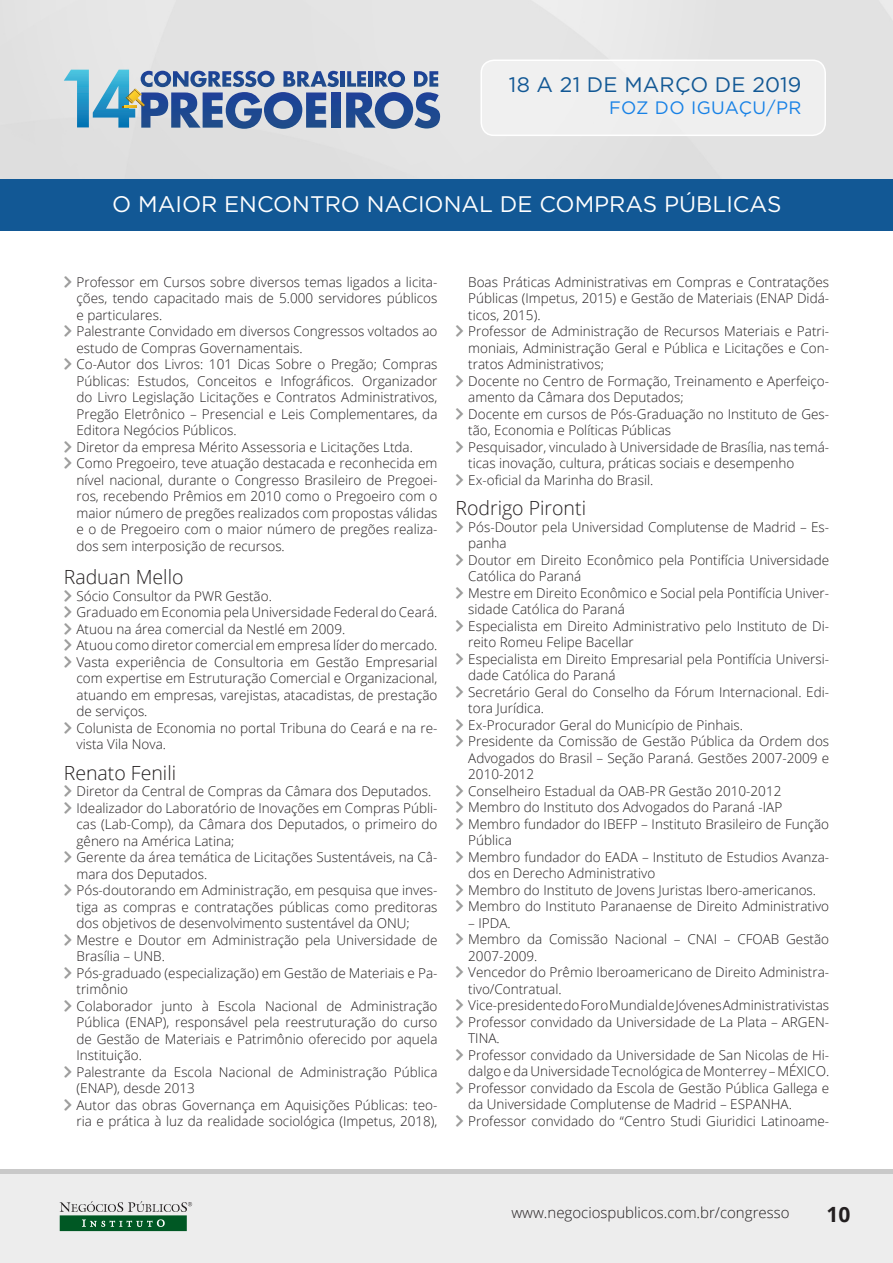
<style>
.page{position:relative;width:893px;height:1263px;background:#fff}
.page>*{position:absolute;margin:0;border:0;box-sizing:border-box;transform-origin:0 0}
.t1{font:22.5px "Gotham";color:#fff}
.t2{font:21px "Gotham";letter-spacing:.01em;color:#125895}
.t3{font:700 21px "Open Sans";color:#231f20}
.topicos{font:300 19.5px "Open Sans";color:#231f20}
.t4{font:18px "Gotham";letter-spacing:.025em;color:#1781e6}
.t5{font:300 15px "Open Sans";color:#231f20}
.t6{font:300 13.5px/16.5px "Open Sans";color:#231f20}
</style>
<div class="page">
<div style="left:0;top:0;width:893px;height:179px;background:#e2e2e2"></div>
<div style="left:0;top:1174px;width:893px;height:89px;background:#ededed"></div>
<svg style="left:60px;top:1201px;width:132px;height:30px"></svg>
<hr style="left:0;top:1170px;width:893px;height:4px;background:#c9c9c9">
<div style="left:481px;top:60px;width:344px;height:75px;background:#efefef;border-radius:13px"></div>
<div style="left:480px;top:60px;width:346px;height:76px;border:2px solid #fff;border-radius:13px"></div>
<div style="left:0;top:179px;width:893px;height:52px;background:#125895"></div>
<div style="left:331px;top:92px;width:10px;height:36px;background:#1e4791"></div>
<hr style="left:341px;top:71px;width:4px;height:16px;background:#1d4791">
<svg style="left:346px;top:71px;width:94px;height:58px;background:#798fb7"></svg>
<svg style="left:64px;top:70px;width:275px;height:59px;background:#819ebe"></svg>
<h2 class="t2" style="left:509px;top:71px;width:294px">18 A 21 DE MARÇO DE 2019</h2>
<h3 class="t4" style="left:609px;top:96px;width:194px">FOZ DO IGUAÇU/PR</h3>
<h1 class="t1" style="left:112px;top:190px;width:671px">O MAIOR ENCONTRO NACIONAL DE COMPRAS PÚBLICAS</h1>
<p class="t6" style="left:77px;top:273px;width:362px;text-align:justify">Professor em Cursos sobre diversos temas ligados a licita&shy;ções, tendo capacitado mais de 5.000 servidores públicos e particulares.</p>
<p class="t6" style="left:77px;top:323px;width:362px">Palestrante Convidado em diversos Congressos voltados ao estudo de Compras Governamentais.</p>
<p class="t6" style="left:77px;top:356px;width:362px;text-align:justify">Co-Autor dos Livros: 101 Dicas Sobre o Pregão; Compras Públicas: Estudos, Conceitos e Infográficos. Organizador do Livro Legislação Licitações e Contratos Administrativos, Pregão Eletrônico – Presencial e Leis Complementares, da Editora Negócios Públicos.</p>
<p class="t6" style="left:77px;top:438px;width:338px">Diretor da empresa Mérito Assessoria e Licitações Ltda.</p>
<p class="t6" style="left:77px;top:455px;width:362px;text-align:justify">Como Pregoeiro, teve atuação destacada e reconhecida em nível nacional, durante o Congresso Brasileiro de Pregoei&shy;ros, recebendo Prêmios em 2010 como o Pregoeiro com o maior número de pregões realizados com propostas válidas e o de Pregoeiro com o maior número de pregões realiza&shy;dos sem interposição de recursos.</p>
<p class="topicos" style="left:64px;top:564px;width:121px">Raduan Mello</p>
<p class="t6" style="left:77px;top:587px;width:197px">Sócio Consultor da PWR Gestão.</p>
<p class="t6" style="left:77px;top:604px;width:362px">Graduado em Economia pela Universidade Federal do Ceará.</p>
<p class="t6" style="left:77px;top:620px;width:270px">Atuou na área comercial da Nestlé em 2009.</p>
<p class="t6" style="left:77px;top:637px;width:362px">Atuou como diretor comercial em empresa líder do mercado.</p>
<p class="t6" style="left:77px;top:653px;width:362px;text-align:justify">Vasta experiência de Consultoria em Gestão Empresarial com expertise em Estruturação Comercial e Organizacional, atuando em empresas, varejistas, atacadistas, de prestação de serviços.</p>
<p class="t6" style="left:77px;top:719px;width:362px">Colunista de Economia no portal Tribuna do Ceará e na re&shy;vista Vila Nova.</p>
<p class="topicos" style="left:64px;top:759px;width:114px">Renato Fenili</p>
<p class="t6" style="left:77px;top:783px;width:356px">Diretor da Central de Compras da Câmara dos Deputados.</p>
<p class="t6" style="left:77px;top:799px;width:362px;text-align:justify">Idealizador do Laboratório de Inovações em Compras Públi&shy;cas (Lab-Comp), da Câmara dos Deputados, o primeiro do gênero na América Latina;</p>
<p class="t6" style="left:77px;top:849px;width:362px">Gerente da área temática de Licitações Sustentáveis, na Câ&shy;mara dos Deputados.</p>
<p class="t6" style="left:77px;top:882px;width:362px;text-align:justify">Pós-doutorando em Administração, em pesquisa que inves&shy;tiga as compras e contratações públicas como preditoras dos objetivos de desenvolvimento sustentável da ONU;</p>
<p class="t6" style="left:77px;top:931px;width:362px">Mestre e Doutor em Administração pela Universidade de<br>Brasília – UNB.</p>
<p class="t6" style="left:77px;top:964px;width:362px">Pós-graduado (especialização) em Gestão de Materiais e Pa&shy;trimônio</p>
<p class="t6" style="left:77px;top:997px;width:362px;text-align:justify">Colaborador junto à Escola Nacional de Administração Pública (ENAP), responsável pela reestruturação do curso de Gestão de Materiais e Patrimônio oferecido por aquela Instituição.</p>
<p class="t6" style="left:77px;top:1063px;width:362px">Palestrante da Escola Nacional de Administração Pública (ENAP), desde 2013</p>
<p class="t6" style="left:77px;top:1096px;width:362px">Autor das obras Governança em Aquisições Públicas: teo&shy;ria e prática à luz da realidade sociológica (Impetus, 2018),</p>
<p class="t6" style="left:468px;top:273px;width:362px;text-align:justify">Boas Práticas Administrativas em Compras e Contratações Públicas (Impetus, 2015) e Gestão de Materiais (ENAP Didá&shy;ticos, 2015).</p>
<p class="t6" style="left:468px;top:323px;width:362px;text-align:justify">Professor de Administração de Recursos Materiais e Patri&shy;moniais, Administração Geral e Pública e Licitações e Con&shy;tratos Administrativos;</p>
<p class="t6" style="left:468px;top:372px;width:362px">Docente no Centro de Formação, Treinamento e Aperfeiço&shy;amento da Câmara dos Deputados;</p>
<p class="t6" style="left:468px;top:405px;width:362px">Docente em cursos de Pós-Graduação no Instituto de Ges&shy;tão, Economia e Políticas Públicas</p>
<p class="t6" style="left:468px;top:438px;width:362px">Pesquisador, vinculado à Universidade de Brasília, nas temá&shy;ticas inovação, cultura, práticas sociais e desempenho</p>
<p class="t6" style="left:468px;top:471px;width:187px">Ex-oficial da Marinha do Brasil.</p>
<p class="topicos" style="left:455px;top:495px;width:132px">Rodrigo Pironti</p>
<p class="t6" style="left:468px;top:518px;width:362px">Pós-Doutor pela Universidad Complutense de Madrid – Es&shy;panha</p>
<p class="t6" style="left:468px;top:551px;width:362px">Doutor em Direito Econômico pela Pontifícia Universidade<br>Católica do Paraná</p>
<p class="t6" style="left:468px;top:584px;width:362px">Mestre em Direito Econômico e Social pela Pontifícia Univer&shy;sidade Católica do Paraná</p>
<p class="t6" style="left:468px;top:617px;width:362px">Especialista em Direito Administrativo pelo Instituto de Di&shy;reito Romeu Felipe Bacellar</p>
<p class="t6" style="left:468px;top:650px;width:362px">Especialista em Direito Empresarial pela Pontifícia Universi&shy;dade Católica do Paraná</p>
<p class="t6" style="left:468px;top:683px;width:362px">Secretário Geral do Conselho da Fórum Internacional. Edi&shy;tora Jurídica.</p>
<p class="t6" style="left:468px;top:716px;width:276px">Ex-Procurador Geral do Município de Pinhais.</p>
<p class="t6" style="left:468px;top:733px;width:362px;text-align:justify">Presidente da Comissão de Gestão Pública da Ordem dos Advogados do Brasil – Seção Paraná. Gestões 2007-2009 e 2010-2012</p>
<p class="t6" style="left:468px;top:782px;width:315px">Conselheiro Estadual da OAB-PR Gestão 2010-2012</p>
<p class="t6" style="left:468px;top:799px;width:316px">Membro do Instituto dos Advogados do Paraná -IAP</p>
<p class="t6" style="left:468px;top:815px;width:362px">Membro fundador do IBEFP – Instituto Brasileiro de Função<br>Pública</p>
<p class="t6" style="left:468px;top:848px;width:362px">Membro fundador do EADA – Instituto de Estudios Avanza&shy;dos en Derecho Administrativo</p>
<p class="t6" style="left:468px;top:881px;width:349px">Membro do Instituto de Jovens Juristas Ibero-americanos.</p>
<p class="t6" style="left:468px;top:898px;width:362px">Membro do Instituto Paranaense de Direito Administrativo</p>
<p class="t6" style="left:468px;top:914px;width:44px">– IPDA.</p>
<p class="t6" style="left:468px;top:931px;width:362px">Membro da Comissão Nacional – CNAI – CFOAB Gestão<br>2007-2009.</p>
<p class="t6" style="left:468px;top:964px;width:362px">Vencedor do Prêmio Iberoamericano de Direito Administra&shy;tivo/Contratual.</p>
<p class="t6" style="left:468px;top:997px;width:362px">Vice-presidente do Foro Mundial de Jóvenes Administrativistas</p>
<p class="t6" style="left:468px;top:1013px;width:362px">Professor convidado da Universidade de La Plata – ARGEN-<br>TINA.</p>
<p class="t6" style="left:468px;top:1046px;width:362px">Professor convidado da Universidade de San Nicolas de Hi&shy;dalgo e da Universidade Tecnológica de Monterrey – MÉXICO.</p>
<p class="t6" style="left:468px;top:1079px;width:362px">Professor convidado da Escola de Gestão Pública Gallega e da Universidade Complutense de Madrid – ESPANHA.</p>
<p class="t6" style="left:468px;top:1112px;width:362px">Professor convidado do “Centro Studi Giuridici Latinoame-</p>
<p class="t5" style="left:511px;top:1202px;width:280px">www.negociospublicos.com.br/congresso</p>
<h2 class="t3" style="left:826px;top:1199px;width:25px">10</h2>
</div>
